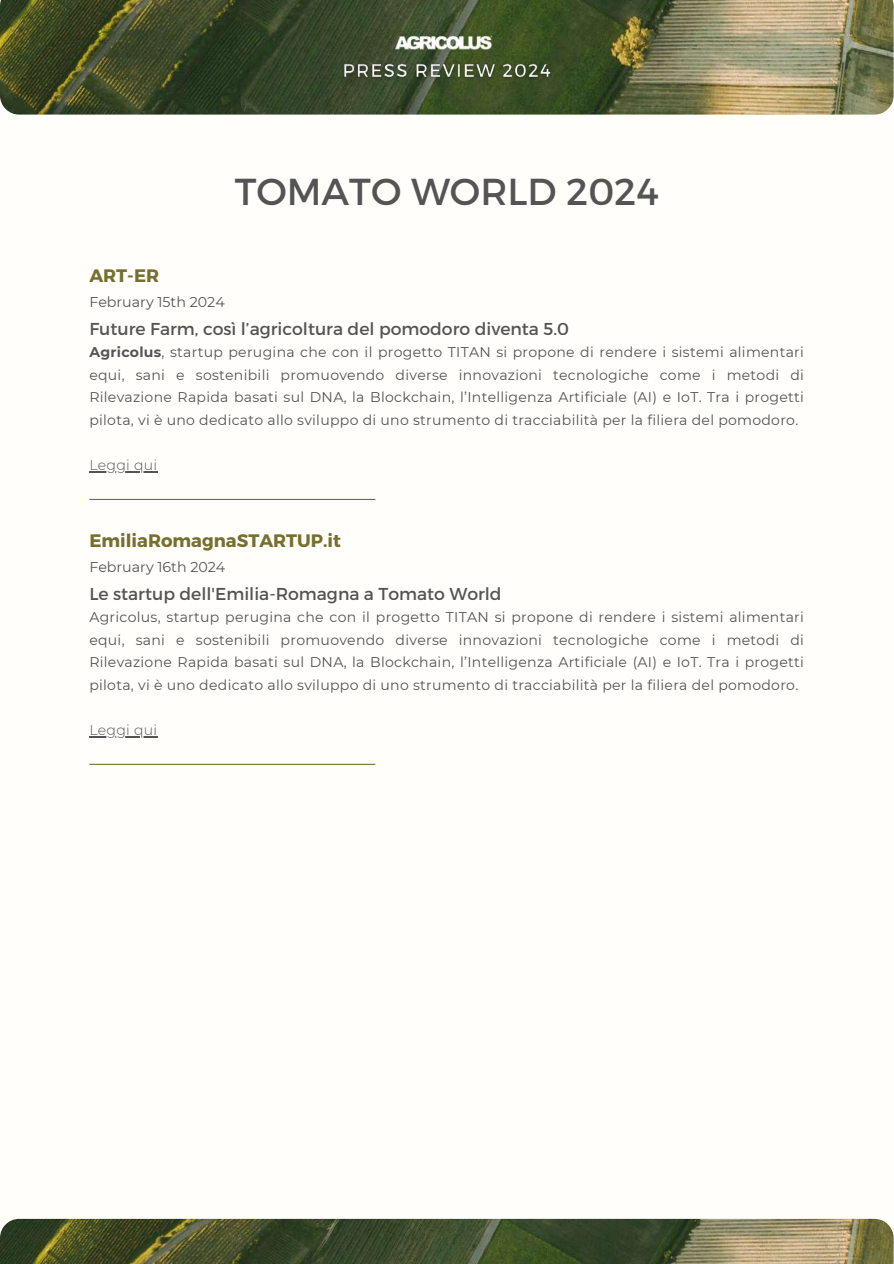
<style>
.page{position:relative;width:894px;height:1264px;background:#fff}
.page>*{position:absolute;margin:0;border:0;box-sizing:border-box;transform-origin:0 0}
.t1{font:37.5px "Montserrat";color:#545454}
.t2{font:700 18px "Montserrat";color:#766f2e}
.t3{font:17.25px "Montserrat";color:#545454}
.t4{font:14.25px "Montserrat";color:#545454}
.t5{font:14.1px/22.5px "Montserrat";letter-spacing:.02em;color:#545454;text-align:justify}
.t6{font:300 14.1px "Montserrat";letter-spacing:.02em;color:#545454}
.s1{font-weight:700}
</style>
<div class="page">
<div style="left:0;top:0;width:893px;height:1263px;background:#fffefb"></div>
<hr style="left:89px;top:471px;width:68px;height:1px;background:#545454">
<hr style="left:89px;top:499px;width:286px;height:1px;background:#766f2e">
<hr style="left:89px;top:736px;width:68px;height:1px;background:#545454">
<hr style="left:89px;top:763px;width:286px;height:2px;background:#766f2e">
<img style="left:0;top:1218px;width:893px;height:45px">
<img style="left:0;top:0;width:893px;height:115px">
<img style="left:387px;top:0;width:112px;height:86px">
<img style="left:338px;top:57px;width:218px;height:28px">
<h1 class="t1" style="left:235px;top:167px;width:425px">TOMATO WORLD 2024</h1>
<p class="t2" style="left:89px;top:263px;width:71px">ART-ER</p>
<p class="t4" style="left:89px;top:293px;width:137px">February 15th 2024</p>
<p class="t3" style="left:89px;top:318px;width:481px">Future Farm, così l’agricoltura del pomodoro diventa 5.0</p>
<p class="t5" style="left:89px;top:341px;width:716px"><span class="s1">Agricolus</span>, startup perugina che con il progetto TITAN si propone di rendere i sistemi alimentari equi, sani e sostenibili promuovendo diverse innovazioni tecnologiche come i metodi di Rilevazione Rapida basati sul DNA, la Blockchain, l’Intelligenza Artificiale (AI) e IoT. Tra i progetti pilota, vi è uno dedicato allo sviluppo di uno strumento di tracciabilità per la filiera del pomodoro.</p>
<p class="t6" style="left:89px;top:456px;width:69px">Leggi qui</p>
<p class="t2" style="left:89px;top:528px;width:253px">EmiliaRomagnaSTARTUP.it</p>
<p class="t4" style="left:89px;top:557px;width:137px">February 16th 2024</p>
<p class="t3" style="left:89px;top:583px;width:414px">Le startup dell'Emilia-Romagna a Tomato World</p>
<p class="t5" style="left:89px;top:606px;width:716px">Agricolus, startup perugina che con il progetto TITAN si propone di rendere i sistemi alimentari equi, sani e sostenibili promuovendo diverse innovazioni tecnologiche come i metodi di Rilevazione Rapida basati sul DNA, la Blockchain, l’Intelligenza Artificiale (AI) e IoT. Tra i progetti pilota, vi è uno dedicato allo sviluppo di uno strumento di tracciabilità per la filiera del pomodoro.</p>
<p class="t6" style="left:89px;top:721px;width:69px">Leggi qui</p>
</div>
